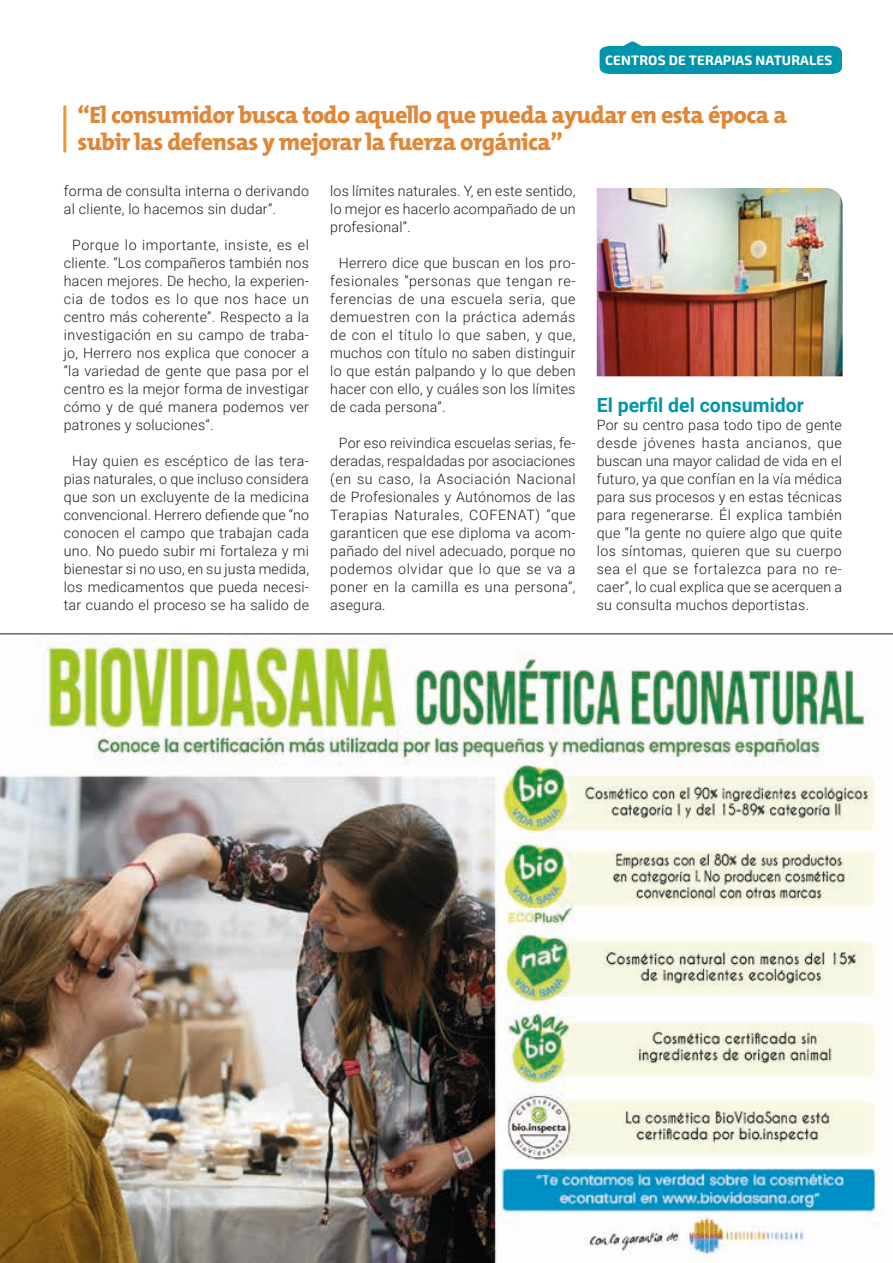
<style>
.page{position:relative;width:893px;height:1263px;background:#fff}
.page>*{position:absolute;margin:0;border:0;box-sizing:border-box;transform-origin:0 0}
.t1{font:800 24px/27px "The Mix";letter-spacing:-.025em;color:#e18636}
.t2{font:700 19.5px "Roboto";color:#0095aa}
.t3{font:300 14.25px/18px "Roboto";letter-spacing:.02em;color:#1d1d1b;text-align:justify}
.t4{font:13.5px "Exo 2";letter-spacing:.01em;color:#fff}
</style>
<div class="page">
<svg style="left:600px;top:41px;width:242px;height:33px;background:#26a5b6"></svg>
<hr style="left:63px;top:107px;width:3px;height:44px;background:#f39433">
<img style="left:0;top:635px;width:880px;height:628px">
<hr style="left:0;top:634px;width:893px;height:1px;background:#1d1d1b">
<img style="left:597px;top:188px;width:246px;height:188px">
<p class="t4" style="left:605px;top:51px;width:229px">CENTROS DE TERAPIAS NATURALES</p>
<h1 class="t1" style="left:78px;top:101px;width:711px">“El consumidor busca todo aquello que pueda ayudar en esta época a subir las defensas y mejorar la fuerza orgánica”</h1>
<p class="t3" style="left:64px;top:182px;width:247px">forma de consulta interna o derivando al cliente, lo hacemos sin dudar”.</p>
<p class="t3" style="left:64px;top:236px;width:247px;text-indent:9px">Porque lo importante, insiste, es el cliente. “Los compañeros también nos hacen mejores. De hecho, la experien&shy;cia de todos es lo que nos hace un centro más coherente”. Respecto a la investigación en su campo de traba&shy;jo, Herrero nos explica que conocer a “la variedad de gente que pasa por el centro es la mejor forma de investigar cómo y de qué manera podemos ver patrones y soluciones”.</p>
<p class="t3" style="left:64px;top:452px;width:247px;text-align:center">Hay quien es escéptico de las tera&shy;pias naturales, o que incluso considera que son un excluyente de la medicina convencional. Herrero defiende que “no conocen el campo que trabajan cada uno. No puedo subir mi fortaleza y mi bienestar si no uso, en su justa medida, los medicamentos que pueda necesi&shy;tar cuando el proceso se ha salido de</p>
<p class="t3" style="left:330px;top:182px;width:247px">los límites naturales. Y, en este sentido, lo mejor es hacerlo acompañado de un profesional”.</p>
<p class="t3" style="left:330px;top:254px;width:247px;text-indent:9px">Herrero dice que buscan en los pro&shy;fesionales “personas que tengan re&shy;ferencias de una escuela seria, que demuestren con la práctica además de con el título lo que saben, y que, muchos con título no saben distinguir lo que están palpando y lo que deben hacer con ello, y cuáles son los límites de cada persona”.</p>
<p class="t3" style="left:330px;top:434px;width:247px;text-indent:9px">Por eso reivindica escuelas serias, fe&shy;deradas, respaldadas por asociaciones (en su caso, la Asociación Nacional de Profesionales y Autónomos de las Terapias Naturales, COFENAT) “que garanticen que ese diploma va acom&shy;pañado del nivel adecuado, porque no podemos olvidar que lo que se va a poner en la camilla es una persona”, asegura.</p>
<h2 class="t2" style="left:597px;top:392px;width:209px">El perfil del consumidor</h2>
<p class="t3" style="left:597px;top:416px;width:247px">Por su centro pasa todo tipo de gente desde jóvenes hasta ancianos, que buscan una mayor calidad de vida en el futuro, ya que confían en la vía médica para sus procesos y en estas técnicas para regenerarse. Él explica también que “la gente no quiere algo que quite los síntomas, quieren que su cuerpo sea el que se fortalezca para no re&shy;caer”, lo cual explica que se acerquen a su consulta muchos deportistas.</p>
</div>
